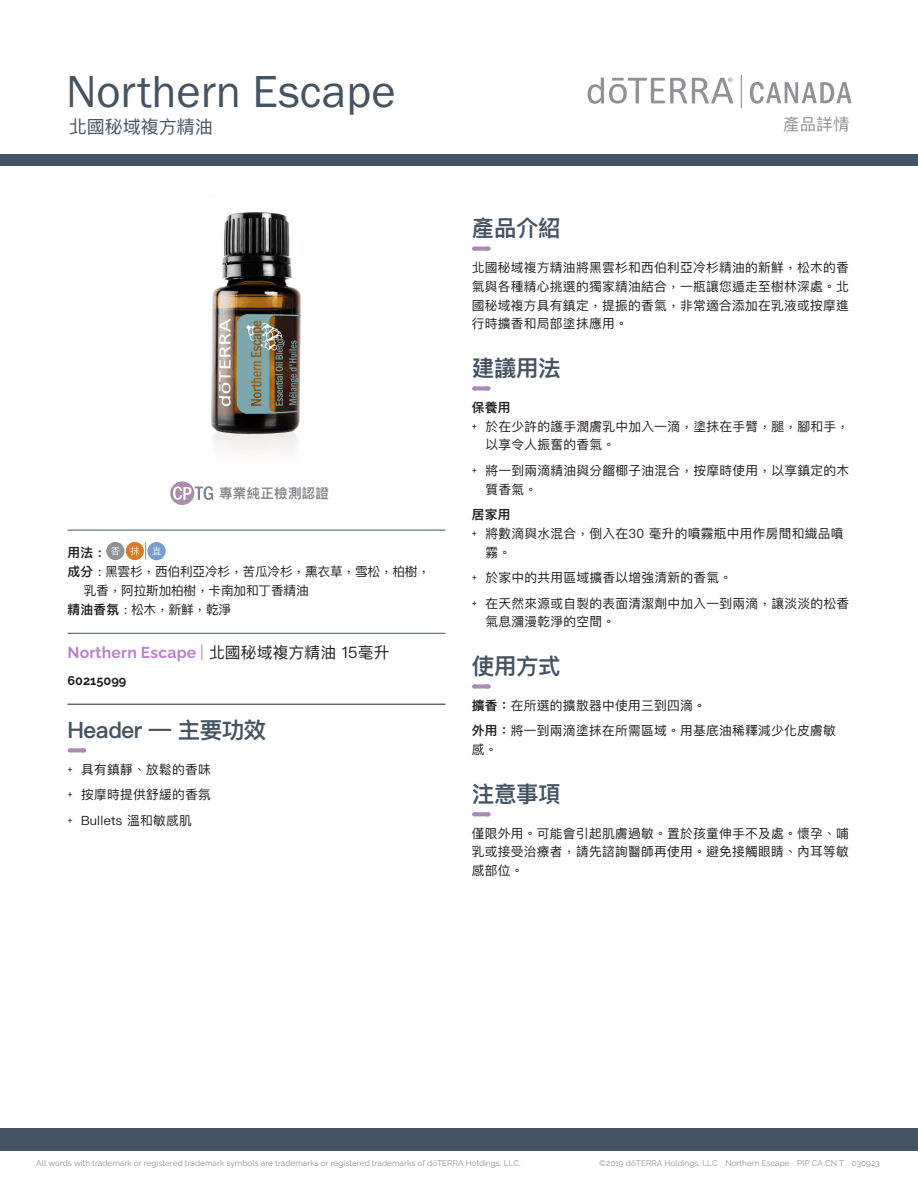
<style>
.page{position:relative;width:918px;height:1188px;background:#fff}
.page>*{position:absolute;margin:0;border:0;box-sizing:border-box;transform-origin:0 0}
.Main_Title{font:46.5px "Franklin Gothic URW Boo";color:#445463}
.Header__Sanctuary_da{font:600 22.5px "Ping Fang TC";letter-spacing:-.02em;color:#445463}
.Product_Descriptor_T{font:18px "Ping Fang TC";color:#445463}
.t1{font:16.5px "Ping Fang TC";color:#919295}
.Tag_Title_not_italic{font:700 15.75px "Ralewayd T";letter-spacing:.01em;color:#b984ca}
.t2{font:600 13.5px "Ping Fang TC";letter-spacing:.02em;color:#828487}
.Body{font:12.75px/18.8px "Ping Fang TC";letter-spacing:.02em;color:#231f20}
.Oil_Attributes_Panel{font:12.75px/18.8px "Ping Fang TC";letter-spacing:-.02em;color:#231f20}
.Directions____body{font:12.75px/18.8px "Ping Fang TC";letter-spacing:.02em;color:#231f20}
.Tag_SKU__Bottom_Rule{font:700 12.75px "Ralewayd T";color:#231f20}
.Subheader{font:600 12.75px "Ping Fang TC";letter-spacing:.02em;color:#231f20}
.Oil_Attributes_Top{font:600 12.75px "Ping Fang TC";color:#231f20}
.Footer_Left{font:8.25px "Ralewayd T";color:#919295}
.Footer_Right{font:8.25px "Ralewayd T";color:#919295}
.s1{font-weight:600}
.s2{font-family:"Ping Fang TC";font-weight:400;color:#aa8aae}
.s3{font-family:"Ping Fang TC";font-weight:400;color:#231f20}
.s4{font-family:"Ralewayd T"}
</style>
<div class="page">
<div style="left:0;top:155px;width:918px;height:11px;background:#445463"></div>
<div style="left:0;top:1128px;width:918px;height:23px;background:#445463"></div>
<svg style="left:750px;top:82px;width:102px;height:22px"></svg>
<svg style="left:588px;top:78px;width:145px;height:26px"></svg>
<hr style="left:741px;top:75px;width:1px;height:33px;background:#919295">
<svg style="left:170px;top:481px;width:43px;height:24px"></svg>
<svg style="left:475px;top:247px;width:6px;height:4px"></svg>
<svg style="left:481px;top:247px;width:8px;height:4px"></svg>
<div style="left:474px;top:386px;width:14px;height:5px;background:#aa8aae"></div>
<svg style="left:481px;top:386px;width:8px;height:5px"></svg>
<div style="left:474px;top:684px;width:14px;height:5px;background:#aa8aae"></div>
<svg style="left:481px;top:684px;width:8px;height:5px"></svg>
<svg style="left:475px;top:812px;width:6px;height:4px"></svg>
<svg style="left:481px;top:812px;width:8px;height:4px"></svg>
<hr style="left:68px;top:530px;width:378px;height:1px;background:#445463">
<hr style="left:68px;top:633px;width:378px;height:1px;background:#445463">
<hr style="left:68px;top:704px;width:378px;height:1px;background:#231f20">
<svg style="left:70px;top:748px;width:14px;height:4px"></svg>
<div style="left:147px;top:542px;width:19px;height:18px;background:#799cd1;border-radius:50%"></div>
<svg style="left:145px;top:543px;width:1px;height:17px"></svg>
<div style="left:106px;top:542px;width:18px;height:18px;background:#919295;border-radius:50%"></div>
<div style="left:126px;top:542px;width:18px;height:18px;background:#d77c29;border-radius:50%"></div>
<svg style="left:111px;top:547px;width:9px;height:8px"></svg>
<svg style="left:130px;top:547px;width:9px;height:8px"></svg>
<svg style="left:152px;top:547px;width:9px;height:8px"></svg>
<img style="left:208px;top:212px;width:93px;height:284px">
<p class="Main_Title" style="left:66px;top:63px;width:331px">Northern Escape</p>
<p class="Product_Descriptor_T" style="left:69px;top:115px;width:146px">北國秘域複方精油</p>
<p class="t2" style="left:219px;top:485px;width:111px">專業純正檢測認證</p>
<p class="Oil_Attributes_Top" style="left:68px;top:545px;width:36px">用法 :</p>
<p class="Oil_Attributes_Panel" style="left:84px;top:562px;width:348px;text-indent:-16px"><span class="s1">成分</span> : 黑雲杉，西伯利亞冷杉，苦瓜冷杉，熏衣草，雪松，柏樹，乳香，阿拉斯加柏樹，卡南加和丁香精油</p>
<p class="Oil_Attributes_Panel" style="left:68px;top:599px;width:165px"><span class="s1">精油香氛</span> : 松木，新鮮，乾淨</p>
<p class="Tag_Title_not_italic" style="left:68px;top:640px;width:323px">Northern Escape <span class="s2">|</span> <span class="s3">北國秘域複方精油 15毫升</span></p>
<p class="Tag_SKU__Bottom_Rule" style="left:68px;top:670px;width:60px">60215099</p>
<p class="Header__Sanctuary_da" style="left:68px;top:716px;width:200px">Header — 主要功效</p>
<p class="Body" style="left:68px;top:760px;width:145px"><span class="s4">+</span> 具有鎮靜、放鬆的香味</p>
<p class="Body" style="left:68px;top:785px;width:145px"><span class="s4">+</span> 按摩時提供舒緩的香氛</p>
<p class="Body" style="left:68px;top:811px;width:126px"><span class="s4">+</span> Bullets 溫和敏感肌</p>
<p class="t1" style="left:783px;top:114px;width:68px">產品詳情</p>
<p class="Header__Sanctuary_da" style="left:472px;top:214px;width:90px">產品介紹</p>
<p class="Body" style="left:472px;top:258px;width:378px;text-align:justify">北國秘域複方精油將黑雲杉和西伯利亞冷杉精油的新鮮，松木的香氣與各種精心挑選的獨家精油結合，一瓶讓您遁走至樹林深處。北國秘域複方具有鎮定，提振的香氣，非常適合添加在乳液或按摩進行時擴香和局部塗抹應用。</p>
<p class="Header__Sanctuary_da" style="left:472px;top:354px;width:90px">建議用法</p>
<p class="Subheader" style="left:472px;top:399px;width:40px">保養用</p>
<p class="Body" style="left:485px;top:417px;width:365px;text-indent:-14px"><span class="s4">+</span> 於在少許的護手潤膚乳中加入一滴，塗抹在手臂，腿，腳和手，以享令人振奮的香氣。</p>
<p class="Body" style="left:485px;top:461px;width:365px;text-indent:-14px"><span class="s4">+</span> 將一到兩滴精油與分餾椰子油混合，按摩時使用，以享鎮定的木質香氣。</p>
<p class="Subheader" style="left:472px;top:507px;width:40px">居家用</p>
<p class="Body" style="left:485px;top:524px;width:360px;text-indent:-14px"><span class="s4">+</span> 將數滴與水混合，倒入在30 毫升的噴霧瓶中用作房間和織品噴霧。</p>
<p class="Body" style="left:472px;top:568px;width:262px"><span class="s4">+</span> 於家中的共用區域擴香以增強清新的香氣。</p>
<p class="Body" style="left:485px;top:594px;width:365px;text-indent:-14px"><span class="s4">+</span> 在天然來源或自製的表面清潔劑中加入一到兩滴，讓淡淡的松香氣息瀰漫乾淨的空間。</p>
<p class="Header__Sanctuary_da" style="left:472px;top:652px;width:90px">使用方式</p>
<p class="Directions____body" style="left:472px;top:696px;width:235px"><span class="s1">擴香：</span>在所選的擴散器中使用三到四滴。</p>
<p class="Directions____body" style="left:472px;top:721px;width:365px"><span class="s1">外用：</span>將一到兩滴塗抹在所需區域。用基底油稀釋減少化皮膚敏感。</p>
<p class="Header__Sanctuary_da" style="left:472px;top:780px;width:90px">注意事項</p>
<p class="Body" style="left:472px;top:824px;width:378px;text-align:justify">僅限外用。可能會引起肌膚過敏。置於孩童伸手不及處。懷孕、哺乳或接受治療者，請先諮詢醫師再使用。避免接觸眼睛、內耳等敏感部位。</p>
<p class="Footer_Left" style="left:36px;top:1157px;width:486px">All words with trademark or registered trademark symbols are trademarks or registered trademarks of dōTERRA Holdings, LLC.</p>
<p class="Footer_Right" style="left:599px;top:1157px;width:282px">©2019 dōTERRA Holdings, LLC Northern Escape PIP CA CN T 030923</p>
</div>
